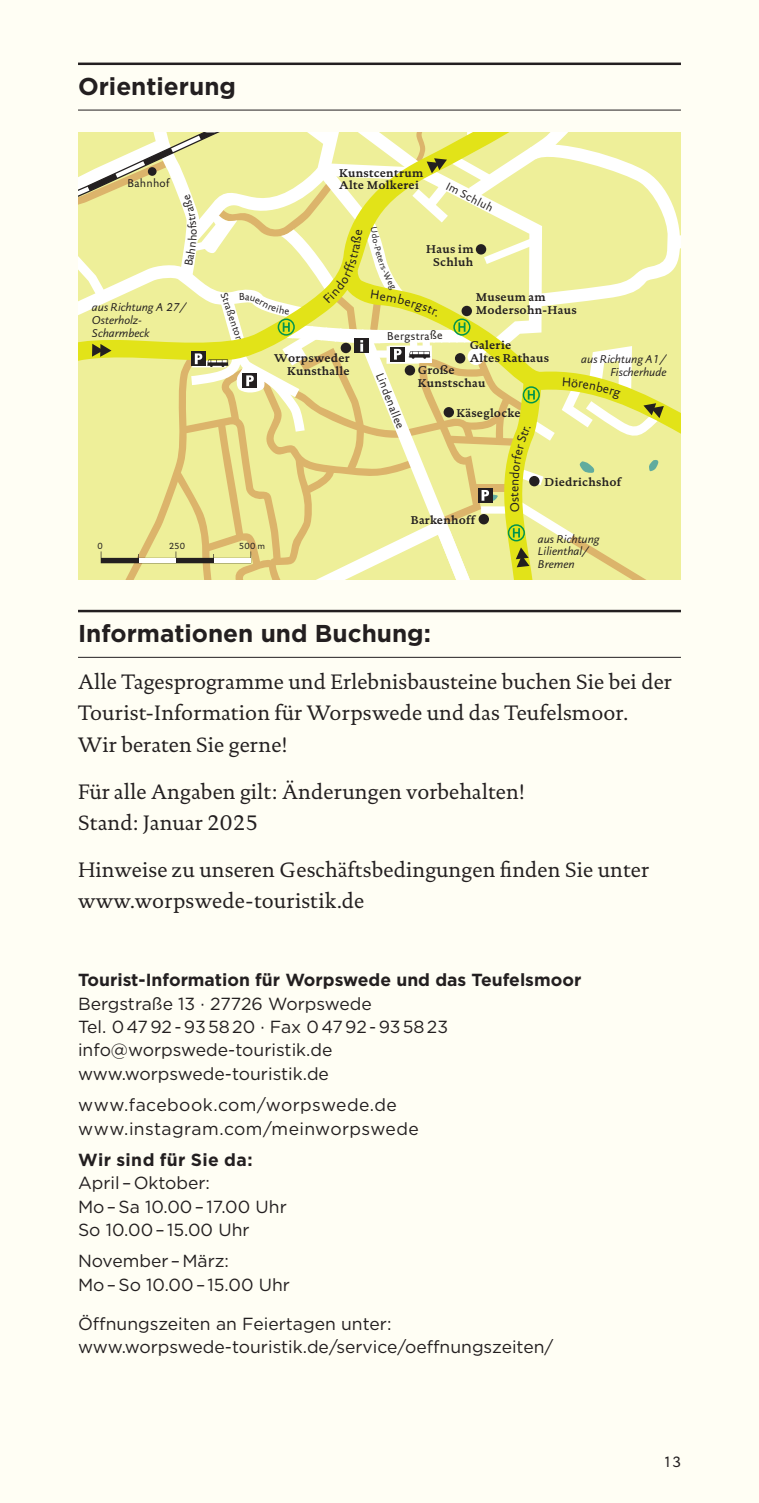
<style>
.page{position:relative;width:759px;height:1503px;background:#fff}
.page>*{position:absolute;margin:0;border:0;box-sizing:border-box;transform-origin:0 0}
.t1{font:700 24.5px "Gotham";color:#231f20}
.t2{font:21.25px/31.2px "DTL Documenta TOT";letter-spacing:.005em;color:#231f20}
.t3{font:17.5px/23.5px "Gotham";color:#231f20}
.t4{font:17.5px/23.5px "Gotham";letter-spacing:.02em;color:#231f20}
.t5{font:700 17.5px "Gotham";color:#231f20}
.t6{font:700 17.5px "Gotham";letter-spacing:.025em;color:#231f20}
.t7{font:15px "DTL Documenta Sans TOT";color:#231f20}
.t8{font:12.75px "DTL Documenta Sans TOT";color:#231f20}
.t9{font:700 11.5px/12.8px "DTL Documenta TOT";letter-spacing:.02em;color:#231f20}
.t10{font:italic 11.5px/12.8px "DTL Documenta Sans TOT";letter-spacing:.005em;color:#231f20}
.t11{font:11.5px "DTL Documenta Sans TOT";letter-spacing:.02em;color:#231f20}
.t12{font:10.25px "DTL Documenta Sans TOT";color:#231f20}
.t13{font:9px "DTL Documenta Sans TOT";letter-spacing:.03em;color:#231f20}
</style>
<div class="page">
<div style="left:0;top:0;width:758px;height:1502px;background:#fffef4"></div>
<hr style="left:78px;top:63px;width:602px;height:2px;background:#231f20">
<hr style="left:78px;top:610px;width:602px;height:2px;background:#231f20">
<hr style="left:78px;top:110px;width:602px;height:1px;background:#231f20">
<hr style="left:78px;top:657px;width:602px;height:1px;background:#231f20">
<svg style="left:78px;top:132px;width:602px;height:447px"></svg>
<h1 class="t1" style="left:78px;top:70px;width:159px">Orientierung</h1>
<p class="t11" style="left:127px;top:176px;width:43px">Bahnhof</p>
<p class="t10" style="left:92px;top:301px;width:96px">aus Richtung A 27/<br>Osterholz-<br>Scharmbeck</p>
<p class="t12" style="left:230px;top:290px;width:51px;rotate:71deg">Straßentor</p>
<p class="t9" style="left:339px;top:166px;width:86px">Kunstcentrum<br>Alte Molkerei</p>
<p class="t11" style="left:450px;top:179px;width:53px;rotate:27deg">Im Schluh</p>
<p class="t9" style="left:426px;top:242px;width:49px;text-align:right">Haus im<br>Schluh</p>
<p class="t9" style="left:274px;top:351px;width:77px;text-align:right">Worpsweder<br>Kunsthalle</p>
<p class="t9" style="left:476px;top:291px;width:102px">Museum am<br>Modersohn-Haus</p>
<p class="t11" style="left:386px;top:329px;width:57px;rotate:-1deg">Bergstraße</p>
<p class="t9" style="left:469px;top:338px;width:81px">Galerie<br>Altes Rathaus</p>
<p class="t11" style="left:385px;top:371px;width:60px;rotate:68deg">Lindenallee</p>
<p class="t9" style="left:418px;top:364px;width:69px">Große<br>Kunstschau</p>
<p class="t9" style="left:456px;top:406px;width:66px">Käseglocke</p>
<p class="t10" style="left:581px;top:352px;width:87px;text-align:right">aus Richtung A1/<br>Fischerhude</p>
<p class="t13" style="left:97px;top:541px;width:7px">0</p>
<p class="t13" style="left:169px;top:541px;width:18px">250</p>
<p class="t13" style="left:239px;top:541px;width:28px">500 m</p>
<p class="t9" style="left:410px;top:513px;width:66px">Barkenhoff</p>
<p class="t8" style="left:506px;top:492px;width:8px;rotate:-90deg">e</p>
<p class="t9" style="left:544px;top:475px;width:78px">Diedrichshof</p>
<p class="t10" style="left:537px;top:532px;width:63px">aus Richtung<br>Lilienthal/<br>Bremen</p>
<h1 class="t1" style="left:78px;top:617px;width:354px">Informationen und Buchung:</h1>
<p class="t2" style="left:78px;top:666px;width:595px">Alle Tagesprogramme und Erlebnisbausteine buchen Sie bei der<br>Tourist-Information für Worpswede und das Teufelsmoor.<br>Wir beraten Sie gerne!</p>
<p class="t2" style="left:78px;top:775px;width:448px">Für alle Angaben gilt: Änderungen vorbehalten!<br>Stand: Januar 2025</p>
<p class="t2" style="left:78px;top:853px;width:572px">Hinweise zu unseren Geschäftsbedingungen finden Sie unter www.worpswede-touristik.de</p>
<p class="t5" style="left:78px;top:968px;width:504px">Tourist-Information für Worpswede und das Teufelsmoor</p>
<p class="t3" style="left:78px;top:991px;width:371px">Bergstraße 13 · 27726 Worpswede<br>Tel. 0 47 92 - 93 58 20 · Fax 0 47 92 - 93 58 23 info@worpswede-touristik.de www.worpswede-touristik.de</p>
<p class="t4" style="left:78px;top:1092px;width:342px">www.facebook.com/worpswede.de www.instagram.com/meinworpswede</p>
<p class="t6" style="left:78px;top:1148px;width:176px">Wir sind für Sie da:</p>
<p class="t3" style="left:78px;top:1170px;width:210px">April – Oktober:<br>Mo – Sa 10.00 – 17.00 Uhr<br>So 10.00 – 15.00 Uhr</p>
<p class="t3" style="left:78px;top:1249px;width:213px">November – März:<br>Mo – So 10.00 – 15.00 Uhr</p>
<p class="t3" style="left:78px;top:1311px;width:477px">Öffnungszeiten an Feiertagen unter: www.worpswede-touristik.de/service/oeffnungszeiten/</p>
<p class="t7" style="left:662px;top:1452px;width:19px">13</p>
</div>
